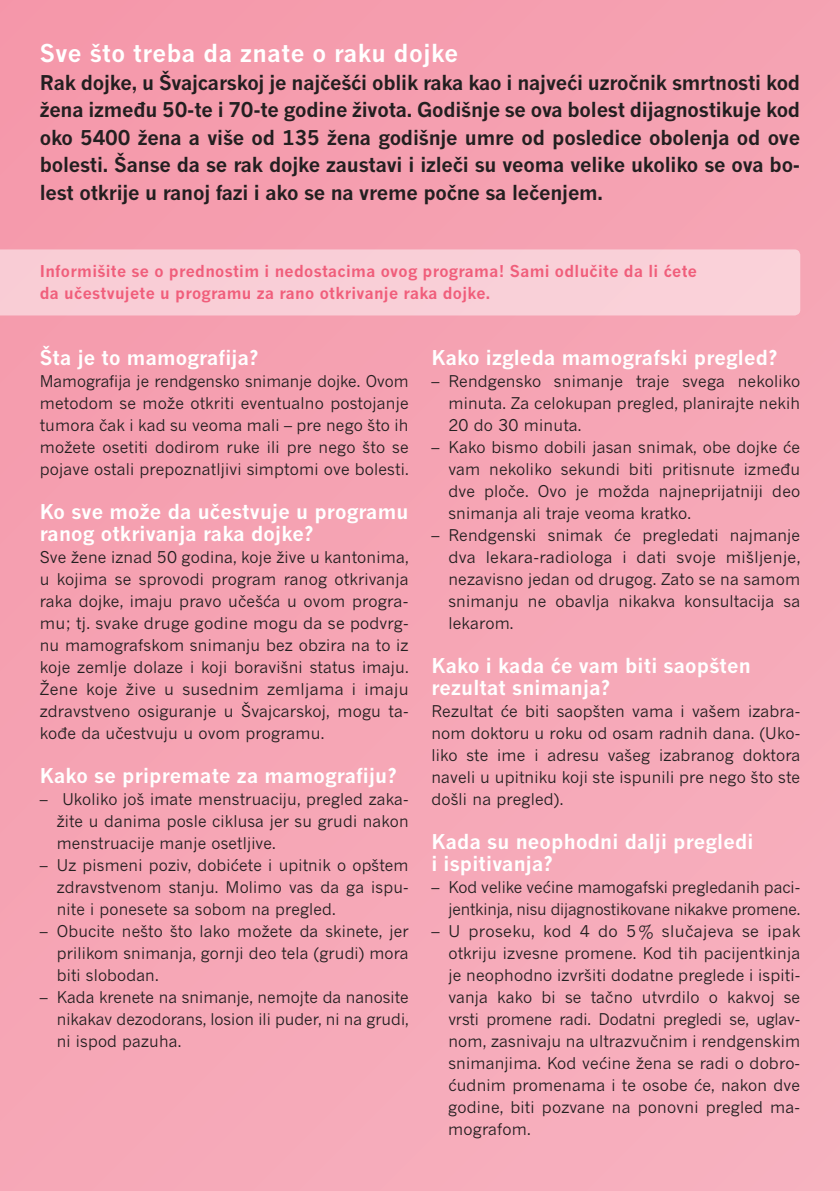
<style>
.page{position:relative;width:840px;height:1191px;background:#fff}
.page>*{position:absolute;margin:0;border:0;box-sizing:border-box;transform-origin:0 0}
.t1{font:700 24px "News Gothic CE";letter-spacing:.02em;color:#fff}
.t2{font:700 20px/27.6px "News Gothic CE";letter-spacing:-.01em;color:#231f20;text-align:justify}
.t3{font:700 20px/22px "News Gothic CE";letter-spacing:.01em;color:#fff}
.t4{font:700 20px/22px "News Gothic Tur";letter-spacing:.01em;color:#fff}
.t5{font:16px/22px "News Gothic CE";letter-spacing:.01em;color:#231f20;text-align:justify}
.t6{font:700 16px/22px "News Gothic CE";letter-spacing:.02em;color:#f05e7b}
.t7{font:16px/22px "News Gothic Tur";color:#231f20;text-align:justify}
.t8{font:16px/22px "News Gothic CE";letter-spacing:-.01em;color:#231f20;text-align:right}
</style>
<div class="page">
<div style="left:0;top:0;width:839px;height:1191px;background:#f6a6b5"></div>
<div style="left:0;top:249px;width:799px;height:66px;background:#f9cfd7"></div>
<h1 class="t1" style="left:40px;top:38px;width:420px">Sve što treba da znate o raku dojke</h1>
<p class="t2" style="left:40px;top:68px;width:761px">Rak dojke, u Švajcarskoj je najčešći oblik raka kao i najveći uzročnik smrtnosti kod žena između 50-te i 70-te godine života. Godišnje se ova bolest dijagnostikuje kod oko 5400 žena a više od 135 žena godišnje umre od posledice obolenja od ove bolesti. Šanse da se rak dojke zaustavi i izleči su veoma velike ukoliko se ova bo&shy;lest otkrije u ranoj fazi i ako se na vreme počne sa lečenjem.</p>
<p class="t6" style="left:40px;top:259px;width:658px">Informišite se o prednostim i nedostacima ovog programa! Sami odlučite da li ćete da učestvujete u programu za rano otkrivanje raka dojke.</p>
<p class="t3" style="left:40px;top:346px;width:220px">Šta je to mamografija?</p>
<p class="t5" style="left:40px;top:370px;width:370px">Mamografija je rendgensko snimanje dojke. Ovom metodom se može otkriti eventualno postojanje tumora čak i kad su veoma mali – pre nego što ih možete osetiti dodirom ruke ili pre nego što se pojave ostali prepoznatljivi simptomi ove bolesti.</p>
<p class="t3" style="left:40px;top:500px;width:370px">Ko sve može da učestvuje u programu ranog otkrivanja raka dojke?</p>
<p class="t5" style="left:40px;top:546px;width:370px">Sve žene iznad 50 godina, koje žive u kantonima, u kojima se sprovodi program ranog otkrivanja raka dojke, imaju pravo učešća u ovom progra&shy;mu; tj. svake druge godine mogu da se podvrg&shy;nu mamografskom snimanju bez obzira na to iz koje zemlje dolaze i koji boravišni status imaju.<br>Žene koje žive u susednim zemljama i imaju zdravstveno osiguranje u Švajcarskoj, mogu ta&shy;kođe da učestvuju u ovom programu.</p>
<p class="t3" style="left:40px;top:764px;width:358px">Kako se pripremate za mamografiju?</p>
<p class="t5" style="left:57px;top:788px;width:353px;text-indent:-17px">– Ukoliko još imate menstruaciju, pregled zaka&shy;žite u danima posle ciklusa jer su grudi nakon menstruacije manje osetljive.</p>
<p class="t5" style="left:57px;top:854px;width:353px;text-indent:-17px">– Uz pismeni poziv, dobićete i upitnik o opštem zdravstvenom stanju. Molimo vas da ga ispu&shy;nite i ponesete sa sobom na pregled.</p>
<p class="t5" style="left:57px;top:920px;width:353px;text-indent:-17px">– Obucite nešto što lako možete da skinete, jer prilikom snimanja, gornji deo tela (grudi) mora biti slobodan.</p>
<p class="t7" style="left:57px;top:986px;width:353px;text-indent:-17px">– Kada krenete na snimanje, nemojte da nanosite nikakav dezodorans, losion ili puder, ni na grudi, ni ispod pazuha.</p>
<p class="t3" style="left:431px;top:346px;width:347px">Kako izgleda mamografski pregled?</p>
<p class="t5" style="left:448px;top:370px;width:353px;text-indent:-17px">– Rendgensko snimanje traje svega nekoliko minuta. Za celokupan pregled, planirajte nekih 20 do 30 minuta.</p>
<p class="t5" style="left:448px;top:436px;width:353px;text-indent:-17px">– Kako bismo dobili jasan snimak, obe dojke će vam nekoliko sekundi biti pritisnute između dve ploče. Ovo je možda najneprijatniji deo snimanja ali traje veoma kratko.</p>
<p class="t5" style="left:448px;top:524px;width:353px;text-indent:-17px">– Rendgenski snimak će pregledati najmanje dva lekara-radiologa i dati svoje mišljenje, nezavisno jedan od drugog. Zato se na samom snimanju ne obavlja nikakva konsultacija sa lekarom.</p>
<p class="t3" style="left:431px;top:654px;width:321px">Kako i kada će vam biti saopšten rezultat snimanja?</p>
<p class="t5" style="left:431px;top:700px;width:370px">Rezultat će biti saopšten vama i vašem izabra&shy;nom doktoru u roku od osam radnih dana. (Uko&shy;liko ste ime i adresu vašeg izabranog doktora naveli u upitniku koji ste ispunili pre nego što ste došli na pregled).</p>
<p class="t4" style="left:431px;top:830px;width:323px">Kada su neophodni dalji pregledi i ispitivanja?</p>
<p class="t8" style="left:431px;top:876px;width:370px">– Kod velike većine mamogafski pregledanih paci&shy;jentkinja, nisu dijagnostikovane nikakve promene.</p>
<p class="t5" style="left:448px;top:920px;width:353px;text-indent:-17px">– U proseku, kod 4 do 5% slučajeva se ipak otkriju izvesne promene. Kod tih pacijentkinja je neophodno izvršiti dodatne preglede i ispiti&shy;vanja kako bi se tačno utvrdilo o kakvoj se vrsti promene radi. Dodatni pregledi se, uglav&shy;nom, zasnivaju na ultrazvučnim i rendgenskim snimanjima. Kod većine žena se radi o dobro&shy;ćudnim promenama i te osobe će, nakon dve godine, biti pozvane na ponovni pregled ma&shy;mografom.</p>
</div>
